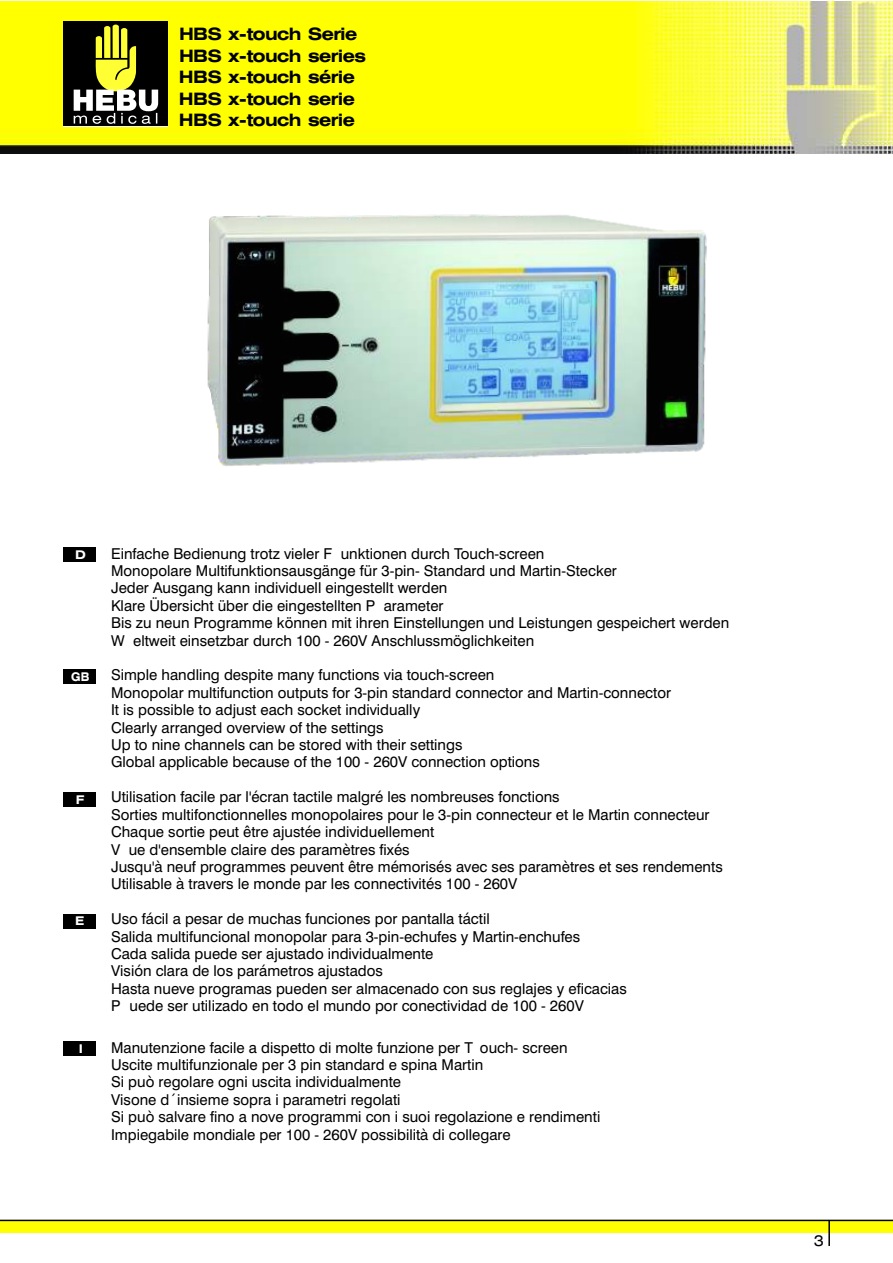
<style>
.page{position:relative;width:893px;height:1263px;background:#fff}
.page>*{position:absolute;margin:0;border:0;box-sizing:border-box;transform-origin:0 0}
.t1{font:700 expanded 17.1px/21.5px "Swiss 721 BT";letter-spacing:-.035em;color:#000}
.t2{font:15px/17.4px "Swiss 721 BT";color:#000}
.t3{font:expanded 15px "Swiss 721 BT";color:#000}
.t4{font:700 expanded 12px "Swiss 721 BT";color:#fff}
.t5{font:700 expanded 12px "Swiss 721 BT";color:#fff;scale:.83 1}
</style>
<div class="page">
<div style="left:0;top:1220px;width:892px;height:13px;background:#ff0"></div>
<hr style="left:0;top:1220px;width:892px;height:1px;background:#000">
<img style="left:0;top:1px;width:892px;height:152px">
<div style="left:64px;top:22px;width:104px;height:104px;background:#000"></div>
<svg style="left:74px;top:25px;width:84px;height:99px"></svg>
<hr style="left:828px;top:1220px;width:2px;height:26px;background:#000">
<img style="left:207px;top:214px;width:500px;height:252px">
<div style="left:64px;top:548px;width:32px;height:14px;background:#000"></div>
<div style="left:64px;top:670px;width:32px;height:14px;background:#000"></div>
<div style="left:64px;top:792px;width:32px;height:14px;background:#000"></div>
<div style="left:64px;top:914px;width:32px;height:14px;background:#000"></div>
<div style="left:64px;top:1042px;width:32px;height:14px;background:#000"></div>
<p class="t1" style="left:179px;top:24px;width:189px">HBS x-touch Serie<br>HBS x-touch series<br>HBS x-touch série<br>HBS x-touch serie<br>HBS x-touch erie</p>
<p class="t1" style="left:308px;top:109px;width:14px">s</p>
<p class="t4" style="left:75px;top:547px;width:12px">D</p>
<p class="t5" style="left:71px;top:669px;width:23px">GB</p>
<p class="t4" style="left:76px;top:792px;width:10px">F</p>
<p class="t4" style="left:75px;top:914px;width:11px">E</p>
<p class="t4" style="left:79px;top:1041px;width:6px">I</p>
<p class="t2" style="left:111px;top:544px;width:620px">Einfache Bedienung trotz vieler F unktionen durch Touch-screen<br>Monopolare Multifunktionsausgänge für 3-pin- Standard und Martin-Stecker<br>Jeder Ausgang kann individuell eingestellt werden<br>Klare Übersicht über die eingestellten P arameter<br>Bis zu neun Programme können mit ihren Einstellungen und Leistungen gespeichert werden W eltweit einsetzbar durch 100 - 260V Anschlussmöglichkeiten</p>
<p class="t2" style="left:111px;top:666px;width:561px">Simple handling despite many functions via touch-screen<br>Monopolar multifunction outputs for 3-pin standard connector and Martin-connector It is possible to adjust each socket individually<br>Clearly arranged overview of the settings<br>Up to nine channels can be stored with their settings<br>Global applicable because of the 100 - 260V connection options</p>
<p class="t2" style="left:111px;top:788px;width:613px">Utilisation facile par l'écran tactile malgré les nombreuses fonctions<br>Sorties multifonctionnelles monopolaires pour le 3-pin connecteur et le Martin connecteur Chaque sortie peut être ajustée individuellement<br>V ue d'ensemble claire des paramètres fixés<br>Jusqu'à neuf programmes peuvent être mémorisés avec ses paramètres et ses rendements Utilisable à travers le monde par les connectivités 100 - 260V</p>
<p class="t2" style="left:111px;top:910px;width:517px">Uso fácil a pesar de muchas funciones por pantalla táctil<br>Salida multifuncional monopolar para 3-pin-echufes y Martin-enchufes<br>Cada salida puede ser ajustado individualmente<br>Visión clara de los parámetros ajustados<br>Hasta nueve programas pueden ser almacenado con sus reglajes y eficacias P uede ser utilizado en todo el mundo por conectividad de 100 - 260V</p>
<p class="t2" style="left:111px;top:1038px;width:491px">Manutenzione facile a dispetto di molte funzione per T ouch- screen Uscite multifunzionale per 3 pin standard e spina Martin<br>Si può regolare ogni uscita individualmente<br>Visone d´insieme sopra i parametri regolati<br>Si può salvare fino a nove programmi con i suoi regolazione e rendimenti Impiegabile mondiale per 100 - 260V possibilità di collegare</p>
<p class="t3" style="left:814px;top:1232px;width:12px">3</p>
</div>
